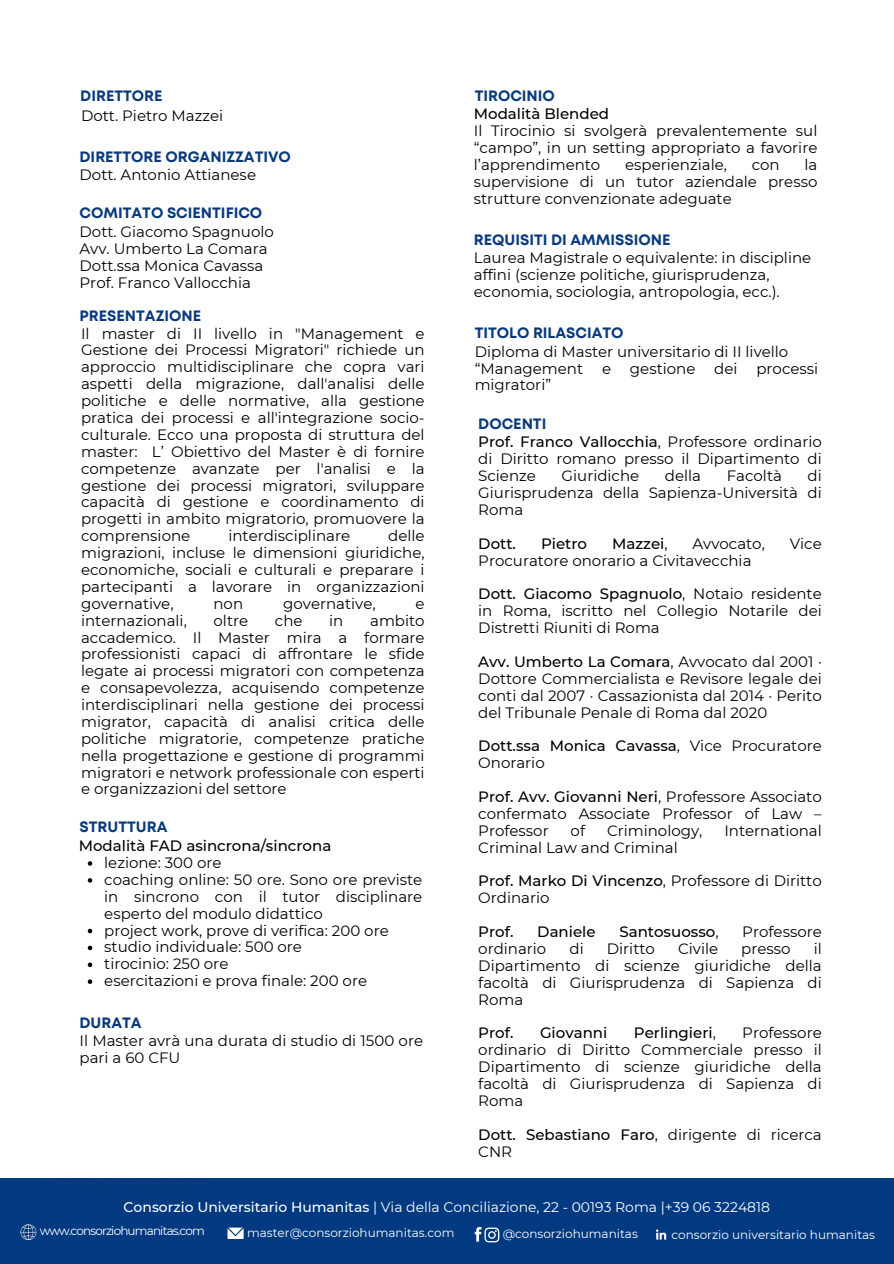
<style>
.page{position:relative;width:894px;height:1264px;background:#fff}
.page>*{position:absolute;margin:0;border:0;box-sizing:border-box;transform-origin:0 0}
.t1{font:15px/16.8px "Montserrat";color:#000;text-align:justify}
.t2{font:700 15px "Mont";color:#093a7c}
.t3{font:500 15px "Montserrat";color:#000}
.t4{font:13.95px "Montserrat";color:#fff}
.t5{font:12px "Montserrat";color:#fff}
.t6{font:12px "Montserrat";letter-spacing:-.07em;color:#fff}
.s1{font-weight:500}
.s2{font-weight:400}
</style>
<div class="page">
<div style="left:0;top:1178px;width:893px;height:85px;background:#013a81"></div>
<svg style="left:21px;top:1224px;width:15px;height:15px"></svg>
<svg style="left:654px;top:1227px;width:14px;height:14px"></svg>
<svg style="left:655px;top:1229px;width:11px;height:10px"></svg>
<svg style="left:227px;top:1227px;width:16px;height:11px"></svg>
<svg style="left:474px;top:1227px;width:25px;height:15px"></svg>
<svg style="left:88px;top:861px;width:4px;height:4px"></svg>
<svg style="left:88px;top:878px;width:4px;height:4px"></svg>
<svg style="left:88px;top:928px;width:4px;height:5px"></svg>
<svg style="left:88px;top:945px;width:4px;height:5px"></svg>
<svg style="left:88px;top:962px;width:4px;height:5px"></svg>
<svg style="left:88px;top:979px;width:4px;height:4px"></svg>
<h1 class="t2" style="left:80px;top:90px;width:84px">DIRETTORE</h1>
<h1 class="t1" style="left:81px;top:107px;width:143px">Dott. Pietro Mazzei</h1>
<h2 class="t2" style="left:79px;top:151px;width:213px">DIRETTORE ORGANIZZATIVO</h2>
<p class="t1" style="left:79px;top:166px;width:178px">Dott. Antonio Attianese</p>
<p class="t2" style="left:79px;top:207px;width:184px">COMITATO SCIENTIFICO</p>
<p class="t1" style="left:79px;top:223px;width:196px;text-align:left">Dott. Giacomo Spagnuolo<br>Avv. Umberto La Comara<br>Dott.ssa Monica Cavassa<br>Prof. Franco Vallocchia</p>
<h3 class="t2" style="left:79px;top:310px;width:123px">PRESENTAZIONE</h3>
<h1 class="t1" style="left:81px;top:325px;width:345px">Il master di II livello in "Management e Gestione dei Processi Migratori" richiede un approccio multidisciplinare che copra vari aspetti della migrazione, dall'analisi delle politiche e delle normative, alla gestione pratica dei processi e all'integrazione socio&shy;culturale. Ecco una proposta di struttura del master: L’ Obiettivo del Master è di fornire competenze avanzate per l'analisi e la gestione dei processi migratori, sviluppare capacità di gestione e coordinamento di progetti in ambito migratorio, promuovere la comprensione</h1>
<h1 class="t1" style="left:81px;top:527px;width:345px;text-indent:307px">delle migrazioni, incluse le dimensioni giuridiche, economiche, sociali e culturali e preparare i partecipanti a lavorare in organizzazioni governative,</h1>
<h1 class="t1" style="left:228px;top:527px;width:123px">interdisciplinare</h1>
<h1 class="t1" style="left:213px;top:595px;width:31px">non</h1>
<h1 class="t1" style="left:283px;top:595px;width:94px">governative,</h1>
<h1 class="t1" style="left:415px;top:595px;width:11px">e</h1>
<h1 class="t1" style="left:81px;top:612px;width:345px;text-indent:289px">ambito accademico. Il Master mira a formare professionisti capaci di affrontare le sfide legate ai processi migratori con competenza e consapevolezza, acquisendo competenze interdisciplinari nella gestione dei processi migrator, capacità di analisi critica delle politiche migratorie, competenze pratiche nella progettazione e gestione di programmi migratori e network professionale con esperti e organizzazioni del settore</h1>
<h1 class="t1" style="left:81px;top:612px;width:107px">internazionali,</h1>
<h1 class="t1" style="left:213px;top:612px;width:36px">oltre</h1>
<h1 class="t1" style="left:275px;top:612px;width:29px">che</h1>
<h1 class="t1" style="left:329px;top:612px;width:16px">in</h1>
<h3 class="t2" style="left:79px;top:821px;width:89px">STRUTTURA</h3>
<h3 class="t3" style="left:79px;top:836px;width:254px">Modalità FAD asincrona/sincrona</h3>
<h1 class="t1" style="left:104px;top:854px;width:119px">lezione: 300 ore</h1>
<h3 class="t1" style="left:104px;top:871px;width:319px">coaching online: 50 ore. Sono ore previste in sincrono con il tutor disciplinare esperto del modulo didattico</h3>
<h1 class="t1" style="left:104px;top:921px;width:286px">project work, prove di verifica: 200 ore</h1>
<h3 class="t1" style="left:104px;top:938px;width:199px">studio individuale: 500 ore</h3>
<h3 class="t1" style="left:104px;top:955px;width:126px">tirocinio: 250 ore</h3>
<h3 class="t1" style="left:104px;top:972px;width:264px">esercitazioni e prova finale: 200 ore</h3>
<p class="t2" style="left:79px;top:1017px;width:64px">DURATA</p>
<p class="t1" style="left:79px;top:1032px;width:345px">Il Master avrà una durata di studio di 1500 ore pari a 60 CFU</p>
<p class="t2" style="left:474px;top:90px;width:82px">TIROCINIO</p>
<h1 class="t1" style="left:473px;top:105px;width:345px;text-align:left"><span class="s1">Modalità Blended<br></span>Il Tirocinio si svolgerà prevalentemente sul “campo”, in un setting appropriato a favorire l’apprendimento</h1>
<h1 class="t1" style="left:473px;top:156px;width:345px;text-indent:330px">la supervisione di un tutor aziendale presso strutture convenzionate adeguate</h1>
<h1 class="t1" style="left:625px;top:156px;width:103px">esperienziale,</h1>
<h1 class="t1" style="left:751px;top:156px;width:29px">con</h1>
<p class="t2" style="left:473px;top:234px;width:198px">REQUISITI DI AMMISSIONE</p>
<p class="t1" style="left:473px;top:249px;width:339px;text-align:left">Laurea Magistrale o equivalente: in discipline affini (scienze politiche, giurisprudenza, economia, sociologia, antropologia, ecc.).</p>
<h3 class="t2" style="left:474px;top:327px;width:150px">TITOLO RILASCIATO</h3>
<h1 class="t1" style="left:474px;top:343px;width:315px">Diploma di Master universitario di II livello “Management</h1>
<h1 class="t1" style="left:602px;top:360px;width:11px">e</h1>
<h1 class="t1" style="left:629px;top:360px;width:67px">gestione</h1>
<h1 class="t1" style="left:714px;top:360px;width:25px">dei</h1>
<h1 class="t1" style="left:756px;top:360px;width:63px">processi</h1>
<h1 class="t1" style="left:474px;top:376px;width:78px">migratori”</h1>
<p class="t2" style="left:478px;top:418px;width:70px">DOCENTI</p>
<h3 class="t1" style="left:478px;top:433px;width:345px"><span class="s1">Prof. Franco Vallocchia</span>, Professore ordinario di Diritto romano presso il Dipartimento di Scienze</h3>
<h3 class="t1" style="left:478px;top:467px;width:345px;text-indent:329px">di Giurisprudenza della Sapienza-Università di Roma</h3>
<h3 class="t3" style="left:478px;top:534px;width:39px">Dott.</h3>
<h3 class="t3" style="left:541px;top:534px;width:48px">Pietro</h3>
<h3 class="t3" style="left:612px;top:534px;width:57px">Mazzei<span class="s2">,</span></h3>
<h3 class="t1" style="left:692px;top:535px;width:74px">Avvocato,</h3>
<h3 class="t1" style="left:789px;top:535px;width:33px">Vice</h3>
<h3 class="t1" style="left:478px;top:552px;width:275px">Procuratore onorario a Civitavecchia</h3>
<h3 class="t1" style="left:478px;top:585px;width:345px"><span class="s1">Dott. Giacomo Spagnuolo</span>, Notaio residente in Roma, iscritto nel Collegio Notarile dei Distretti Riuniti di Roma</h3>
<h3 class="t1" style="left:478px;top:653px;width:345px"><span class="s1">Avv. Umberto La Comara</span>, Avvocato dal 2001 · Dottore Commercialista e Revisore legale dei conti dal 2007 · Cassazionista dal 2014 · Perito del Tribunale Penale di Roma dal 2020</h3>
<h3 class="t1" style="left:478px;top:737px;width:345px"><span class="s1">Dott.ssa Monica Cavassa</span>, Vice Procuratore<br>Onorario</h3>
<h3 class="t1" style="left:478px;top:788px;width:345px"><span class="s1">Prof. Avv. Giovanni Neri</span>, Professore Associato confermato Associate Professor of Law – Professor</h3>
<h3 class="t1" style="left:561px;top:467px;width:79px">Giuridiche</h3>
<h3 class="t1" style="left:664px;top:467px;width:38px">della</h3>
<h3 class="t1" style="left:726px;top:467px;width:57px">Facoltà</h3>
<h3 class="t1" style="left:570px;top:822px;width:16px">of</h3>
<h3 class="t1" style="left:607px;top:822px;width:97px">Criminology,</h3>
<h3 class="t1" style="left:724px;top:822px;width:99px">International</h3>
<h3 class="t1" style="left:478px;top:838px;width:201px">Criminal Law and Criminal</h3>
<h3 class="t1" style="left:478px;top:872px;width:345px"><span class="s1">Prof. Marko Di Vincenzo</span>, Professore di Diritto<br>Ordinario</h3>
<h1 class="t3" style="left:478px;top:922px;width:37px">Prof.</h1>
<h1 class="t3" style="left:537px;top:922px;width:60px">Daniele</h1>
<h1 class="t3" style="left:619px;top:922px;width:101px">Santosuosso<span class="s2">,</span></h1>
<h1 class="t1" style="left:742px;top:923px;width:81px">Professore</h1>
<h1 class="t1" style="left:478px;top:940px;width:70px">ordinario</h1>
<h1 class="t1" style="left:569px;top:940px;width:16px">di</h1>
<h1 class="t1" style="left:606px;top:940px;width:50px">Diritto</h1>
<h1 class="t1" style="left:678px;top:940px;width:42px">Civile</h1>
<h1 class="t1" style="left:741px;top:940px;width:51px">presso</h1>
<h1 class="t1" style="left:478px;top:940px;width:345px;text-indent:335px">il Dipartimento di scienze giuridiche della facoltà di Giurisprudenza di Sapienza di Roma</h1>
<p class="t3" style="left:478px;top:1023px;width:37px">Prof.</p>
<p class="t3" style="left:540px;top:1023px;width:69px">Giovanni</p>
<p class="t3" style="left:633px;top:1023px;width:83px">Perlingieri<span class="s2">,</span></p>
<p class="t1" style="left:478px;top:1024px;width:345px;text-indent:264px">Professore ordinario di Diritto Commerciale presso il Dipartimento di scienze giuridiche della facoltà di Giurisprudenza di Sapienza di Roma</p>
<h3 class="t1" style="left:478px;top:1125px;width:345px"><span class="s1">Dott. Sebastiano Faro</span>, dirigente di ricerca<br>CNR</h3>
<h3 class="t4" style="left:123px;top:1198px;width:647px"><span class="s1">Consorzio Universitario Humanitas</span> | Via della Conciliazione, 22 - 00193 Roma |+39 06 3224818</h3>
<h1 class="t6" style="left:40px;top:1223px;width:167px">www.consorziohumanitas.com</h1>
<h3 class="t5" style="left:247px;top:1225px;width:209px">master@consorziohumanitas.com</h3>
<h3 class="t5" style="left:502px;top:1226px;width:137px">@consorziohumanitas</h3>
<h1 class="t5" style="left:671px;top:1226px;width:205px">consorzio universitario humanitas</h1>
</div>
